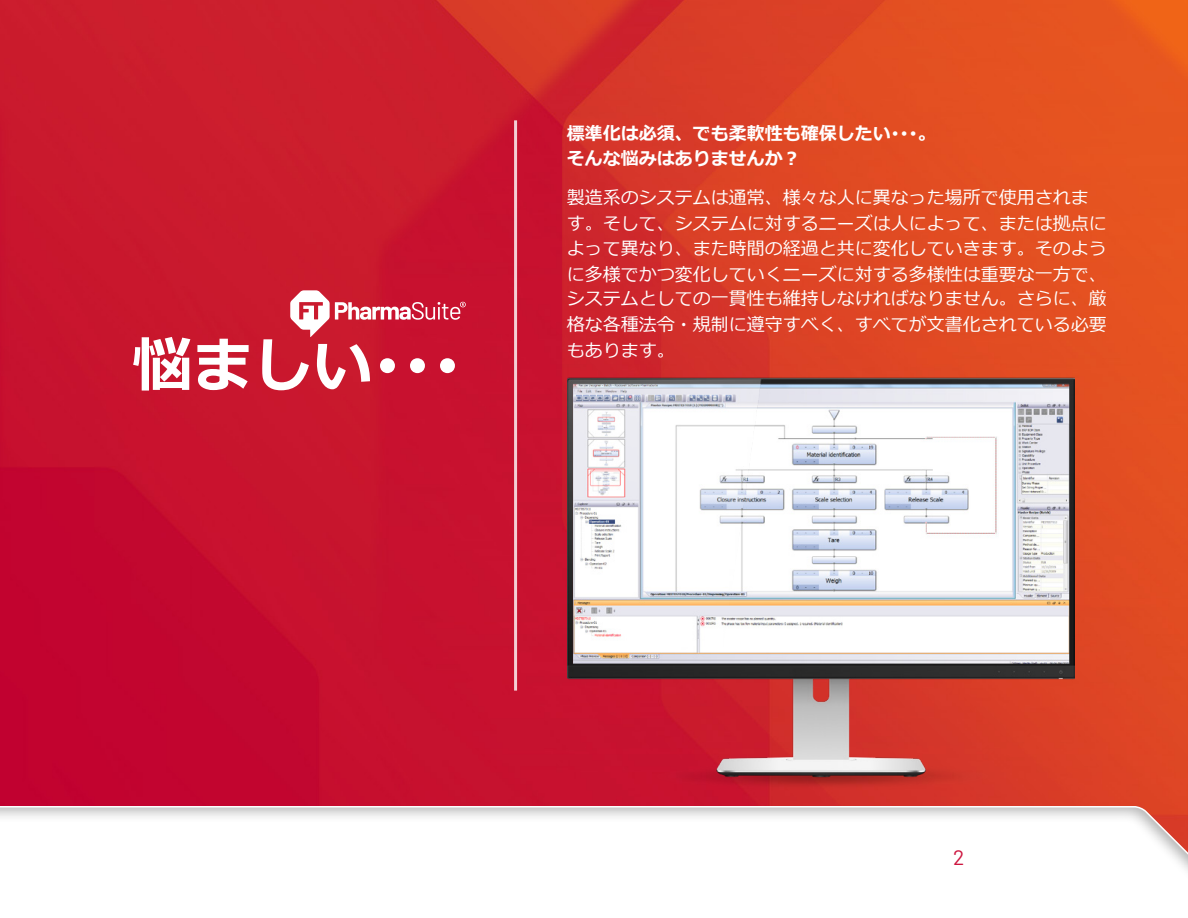
<style>
.page{position:relative;width:1188px;height:918px;background:#fff}
.page>*{position:absolute;margin:0;border:0;box-sizing:border-box;transform-origin:0 0}
.t1{font:700 60px "Meiryo";color:#fff}
.t2{font:21px "Barlow";color:#cd163f}
.t3{font:18px/25.3px "Meiryo";color:#fff}
.t4{font:700 18px/25.5px "Meiryo";color:#fff}
</style>
<div class="page">
<img style="left:0;top:0;width:1188px;height:795px">
<hr style="left:514px;top:120px;width:3px;height:571px;background:#fff">
<svg style="left:290px;top:290px;width:176px;height:47px"></svg>
<div style="left:0;top:795px;width:1188px;height:123px;background:#000;opacity:.3"></div>
<svg style="left:0;top:805px;width:1188px;height:113px"></svg>
<img style="left:567px;top:377px;width:507px;height:416px">
<p class="t4" style="left:567px;top:122px;width:370px">標準化は必須、でも柔軟性も確保したい･･･。そんな悩みはありませんか？</p>
<p class="t3" style="left:567px;top:186px;width:541px">製造系のシステムは通常、様々な人に異なった場所で使用されます。そして、システムに対するニーズは人によって、または拠点によって異なり、また時間の経過と共に変化していきます。そのように多様でかつ変化していくニーズに対する多様性は重要な一方で、システムとしての一貫性も維持しなければなりません。さらに、厳格な各種法令・規制に遵守すべく、すべてが文書化されている必要</p>
<h1 class="t1" style="left:133px;top:324px;width:331px">悩ましい･･･</h1>
<p class="t3" style="left:567px;top:339px;width:109px">もあります。</p>
<p class="t2" style="left:953px;top:842px;width:13px">2</p>
</div>
